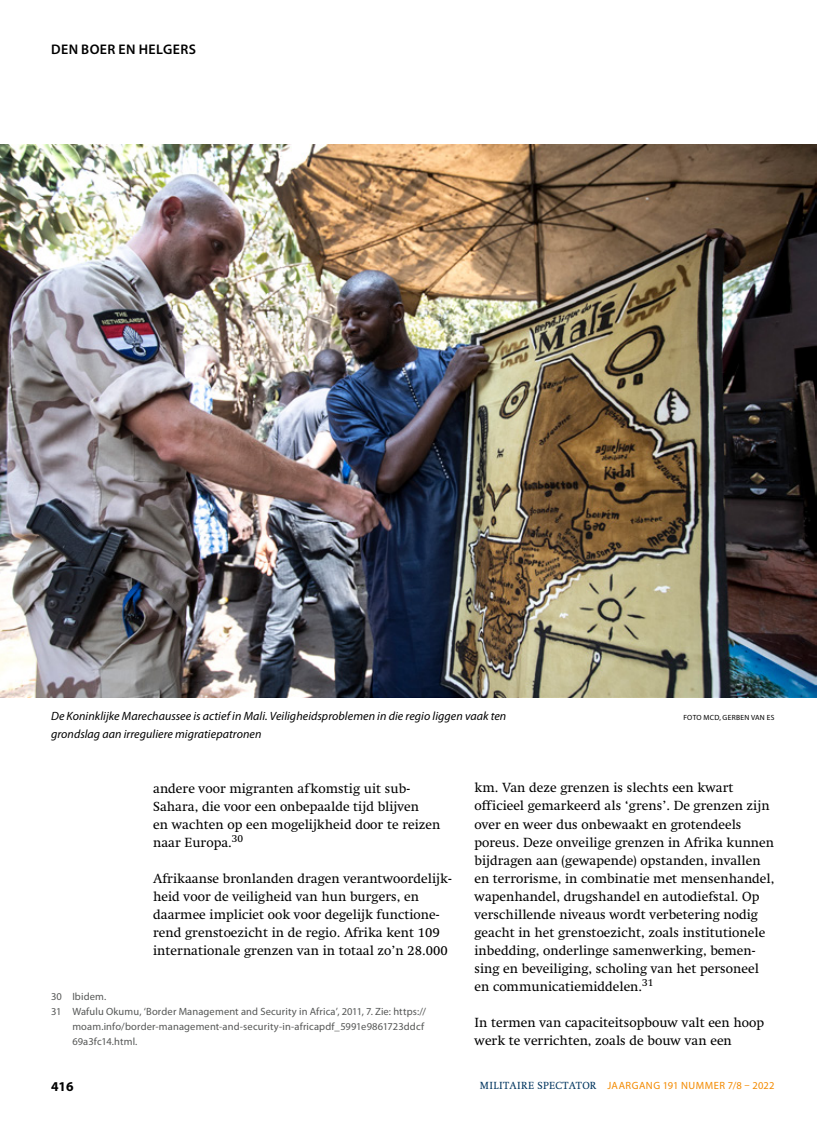
<style>
.page{position:relative;width:817px;height:1136px;background:#fff}
.page>*{position:absolute;margin:0;border:0;box-sizing:border-box;transform-origin:0 0}
.t1{font:600 13.95px "Myriad Pro";letter-spacing:.03em;color:#000}
.t2{font:13.5px/18px "Swift LT Std";color:#000}
.t3{font:700 13.5px "Myriad Pro";color:#000}
.t4{font:italic 12px "Myriad Pro";letter-spacing:.005em;color:#000}
.t5{font:10.5px "Myriad Pro";letter-spacing:.01em;color:#555756}
.t6{font:10.5px "Myriad Pro";letter-spacing:.045em;color:#f38a00}
.t7{font:7.5px "Myriad Pro";letter-spacing:.03em;color:#000}
.s1{font-family:"Swift LT Std";color:#00355f}
</style>
<div class="page">
<img style="left:0;top:144px;width:816px;height:553px">
<p class="t1" style="left:51px;top:40px;width:145px">DEN BOER EN HELGERS</p>
<p class="t4" style="left:51px;top:709px;width:456px">De Koninklijke Marechaussee is actief in Mali. Veiligheidsproblemen in die regio liggen vaak ten</p>
<p class="t7" style="left:683px;top:713px;width:92px">FOTO MCD, GERBEN VAN ES</p>
<p class="t4" style="left:51px;top:727px;width:212px">grondslag aan irreguliere migratiepatronen</p>
<p class="t2" style="left:153px;top:779px;width:288px">andere voor migranten afkomstig uit sub-Sahara, die voor een onbepaalde tijd blijven<br>en wachten op een mogelijkheid door te reizen naar Europa.<sup>30</sup></p>
<p class="t2" style="left:153px;top:869px;width:299px">Afrikaanse bronlanden dragen verantwoordelijk&shy;heid voor de veiligheid van hun burgers, en daarmee impliciet ook voor degelijk functione&shy;rend grenstoezicht in de regio. Afrika kent 109 internationale grenzen van in totaal zo’n 28.000</p>
<p class="t5" style="left:51px;top:989px;width:57px">30 Ibidem.</p>
<p class="t5" style="left:51px;top:1004px;width:376px">31 Wafulu Okumu, ‘Border Management and Security in Africa’, 2011, 7. Zie: https://</p>
<p class="t5" style="left:72px;top:1019px;width:353px">moam.info/border-management-and-security-in-africapdf_5991e9861723ddcf</p>
<p class="t5" style="left:72px;top:1034px;width:67px">69a3fc14.html.</p>
<p class="t2" style="left:474px;top:779px;width:301px">km. Van deze grenzen is slechts een kwart officieel gemarkeerd als ‘grens’. De grenzen zijn over en weer dus onbewaakt en grotendeels poreus. Deze onveilige grenzen in Afrika kunnen bijdragen aan (gewapende) opstanden, invallen en terrorisme, in combinatie met mensenhandel, wapenhandel, drugshandel en autodiefstal. Op verschillende niveaus wordt verbetering nodig geacht in het grenstoezicht, zoals institutionele inbedding, onderlinge samenwerking, bemen&shy;sing en beveiliging, scholing van het personeel en communicatiemiddelen.<sup>31</sup></p>
<p class="t2" style="left:474px;top:1013px;width:291px">In termen van capaciteitsopbouw valt een hoop werk te verrichten, zoals de bouw van een</p>
<p class="t3" style="left:51px;top:1077px;width:24px">416</p>
<p class="t6" style="left:480px;top:1078px;width:296px"><span class="s1">MILITAIRE SPECTATOR</span> JAARGANG 191 NUMMER 7/8 – 2022</p>
</div>
